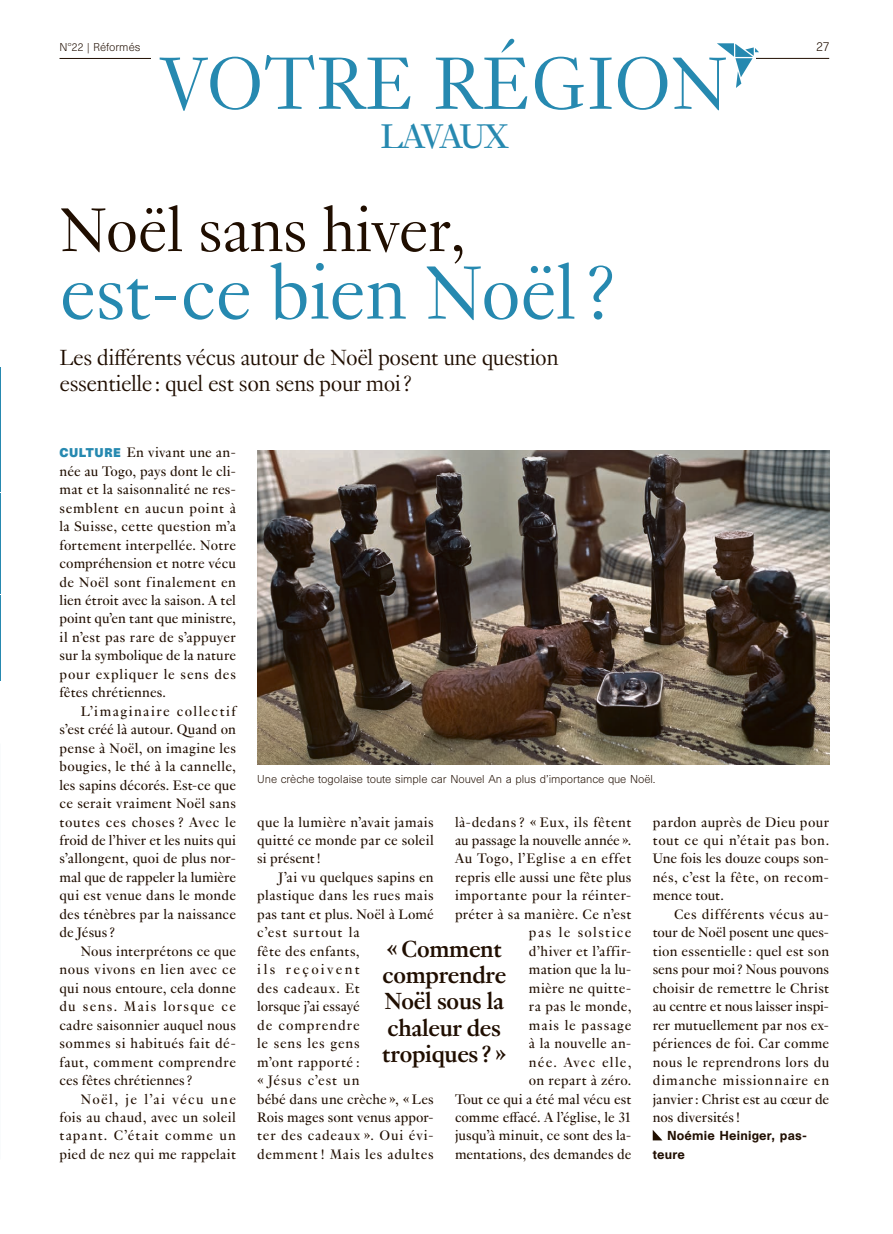
<style>
.page{position:relative;width:893px;height:1234px;background:#fff}
.page>*{position:absolute;margin:0;border:0;box-sizing:border-box;transform-origin:0 0}
.REF_Titres_indd{font:300 82.5px "Genath";letter-spacing:-.01em;color:#2689b0}
.REF_Titres_indd-2{font:300 81px "Genath";letter-spacing:.01em;color:#2689b0}
.REF_Titres_indd-3{font:300 67.5px "Genath";letter-spacing:-.01em;color:#200e00}
.t1{font:37.5px "Genath";letter-spacing:-.065em;color:#2689b0}
.REF_Exergue_indd{font:700 25.5px/26.2px "Genath";letter-spacing:-.01em;color:#200e00}
.REF_Chapeaux_indd{font:300 24px/25.5px "Genath";letter-spacing:-.02em;color:#200e00}
.REF_Texte_indd{font:15px/18.5px "Genath";letter-spacing:.02em;color:#200e00;text-align:justify}
.REF_Signatures_indd{font:500 12px/18.5px "Unica SB";letter-spacing:.015em;color:#200e00}
.t2{font:300 12px "Unica SB";color:#200e00}
.REF_legendes_copyrig{font:300 10.5px "Unica SB";color:#200e00}
.s1{font-family:"Unica SB";font-weight:700;font-size:11.7px;color:#2689b0}
</style>
<div class="page">
<img style="left:257px;top:450px;width:572px;height:314px">
<svg style="left:653px;top:1130px;width:9px;height:10px"></svg>
<hr style="left:0;top:493px;width:1px;height:100px;background:#2689b0">
<hr style="left:0;top:594px;width:1px;height:86px;background:#2689b0">
<hr style="left:0;top:366px;width:1px;height:125px;background:#2689b0">
<hr style="left:60px;top:58px;width:769px;height:1px;background:#200e00">
<div style="left:151px;top:54px;width:605px;height:8px;background:#fff"></div>
<svg style="left:717px;top:43px;width:42px;height:45px"></svg>
<p class="REF_Titres_indd-2" style="left:161px;top:26px;width:569px">VOTRE RÉGION</p>
<p class="REF_legendes_copyrig" style="left:60px;top:41px;width:82px">N°22 | Réformés</p>
<p class="t2" style="left:817px;top:39px;width:14px">27</p>
<p class="t1" style="left:380px;top:110px;width:130px">LAVAUX</p>
<p class="REF_Titres_indd-3" style="left:60px;top:182px;width:408px">Noël sans hiver,</p>
<p class="REF_Titres_indd" style="left:60px;top:234px;width:558px">est-ce bien Noël ?</p>
<p class="REF_Chapeaux_indd" style="left:60px;top:343px;width:501px">Les différents vécus autour de Noël posent une question essentielle : quel est son sens pour moi ?</p>
<p class="REF_Texte_indd" style="left:60px;top:442px;width:178px"><span class="s1">CULTURE</span> En vivant une an&shy;née au Togo, pays dont le cli&shy;mat et la saisonnalité ne res&shy;semblent en aucun point à la Suisse, cette question m’a fortement interpellée. Notre compréhension et notre vécu de Noël sont finalement en lien étroit avec la saison. A tel point qu’en tant que ministre, il n’est pas rare de s’appuyer sur la symbolique de la nature pour expliquer le sens des fêtes chrétiennes.</p>
<p class="REF_Texte_indd" style="left:60px;top:700px;width:178px;text-indent:21px">L’imaginaire collectif s’est créé là autour. Quand on pense à Noël, on imagine les bougies, le thé à la cannelle, les sapins décorés. Est-ce que ce serait vraiment Noël sans toutes ces choses ? Avec le froid de l’hiver et les nuits qui s’allongent, quoi de plus nor&shy;mal que de rappeler la lumière qui est venue dans le monde des ténèbres par la naissance de Jésus ?</p>
<p class="REF_Texte_indd" style="left:60px;top:940px;width:178px;text-indent:21px">Nous interprétons ce que nous vivons en lien avec ce qui nous entoure, cela donne du sens. Mais lorsque ce cadre saisonnier auquel nous sommes si habitués fait dé&shy;faut, comment comprendre ces fêtes chrétiennes ?</p>
<p class="REF_Texte_indd" style="left:60px;top:1088px;width:178px;text-indent:21px">Noël, je l’ai vécu une fois au chaud, avec un soleil tapant. C’était comme un pied de nez qui me rappelait</p>
<p class="REF_legendes_copyrig" style="left:257px;top:772px;width:400px">Une crèche togolaise toute simple car Nouvel An a plus d’importance que Noël.</p>
<p class="REF_Texte_indd" style="left:257px;top:811px;width:178px">que la lumière n’avait jamais quitté ce monde par ce soleil si présent !</p>
<p class="REF_Texte_indd" style="left:257px;top:866px;width:178px;text-align:left;text-indent:21px">J’ai vu quelques sapins en plastique dans les rues mais pas tant et plus. Noël à Lomé c’est surtout la<br>fête des enfants,<br>ils reçoivent<br>des cadeaux. Et<br>lorsque j’ai essayé<br>de comprendre<br>le sens les gens<br>m’ont rapporté :<br>« Jésus c’est un<br>bébé dans une crèche », « Les<br>Rois mages sont venus appor&shy;ter des cadeaux ». Oui évi&shy;demment ! Mais les adultes</p>
<p class="REF_Texte_indd" style="left:455px;top:811px;width:178px;text-align:right">là-dedans ? « Eux, ils fêtent au passage la nouvelle année ».<br>Au Togo, l’Eglise a en effet repris elle aussi une fête plus importante pour la réinter&shy;préter à sa manière. Ce n’est pas le solstice<br>d’hiver et l’affir-<br>mation que la lu-<br>mière ne quitte-<br>ra pas le monde,<br>mais le passage<br>à la nouvelle an-<br>née. Avec elle,<br>on repart à zéro.<br>Tout ce qui a été mal vécu est comme effacé. A l’église, le 31 jusqu’à minuit, ce sont des la&shy;mentations, des demandes de</p>
<p class="REF_Exergue_indd" style="left:382px;top:933px;width:125px">« Comment comprendre<br>Noël sous la chaleur des</p>
<p class="REF_Exergue_indd" style="left:382px;top:1038px;width:126px">tropiques ? »</p>
<p class="REF_Texte_indd" style="left:653px;top:811px;width:178px">pardon auprès de Dieu pour tout ce qui n’était pas bon.<br>Une fois les douze coups son&shy;nés, c’est la fête, on recom&shy;mence tout.</p>
<p class="REF_Texte_indd" style="left:653px;top:903px;width:178px;text-indent:21px">Ces différents vécus au&shy;tour de Noël posent une ques&shy;tion essentielle : quel est son sens pour moi ? Nous pouvons choisir de remettre le Christ au centre et nous laisser inspi&shy;rer mutuellement par nos ex&shy;périences de foi. Car comme nous le reprendrons lors du dimanche missionnaire en janvier : Christ est au cœur de nos diversités !</p>
<p class="REF_Signatures_indd" style="left:653px;top:1127px;width:155px;text-indent:14px">Noémie Heiniger, pas&shy;teure</p>
</div>
